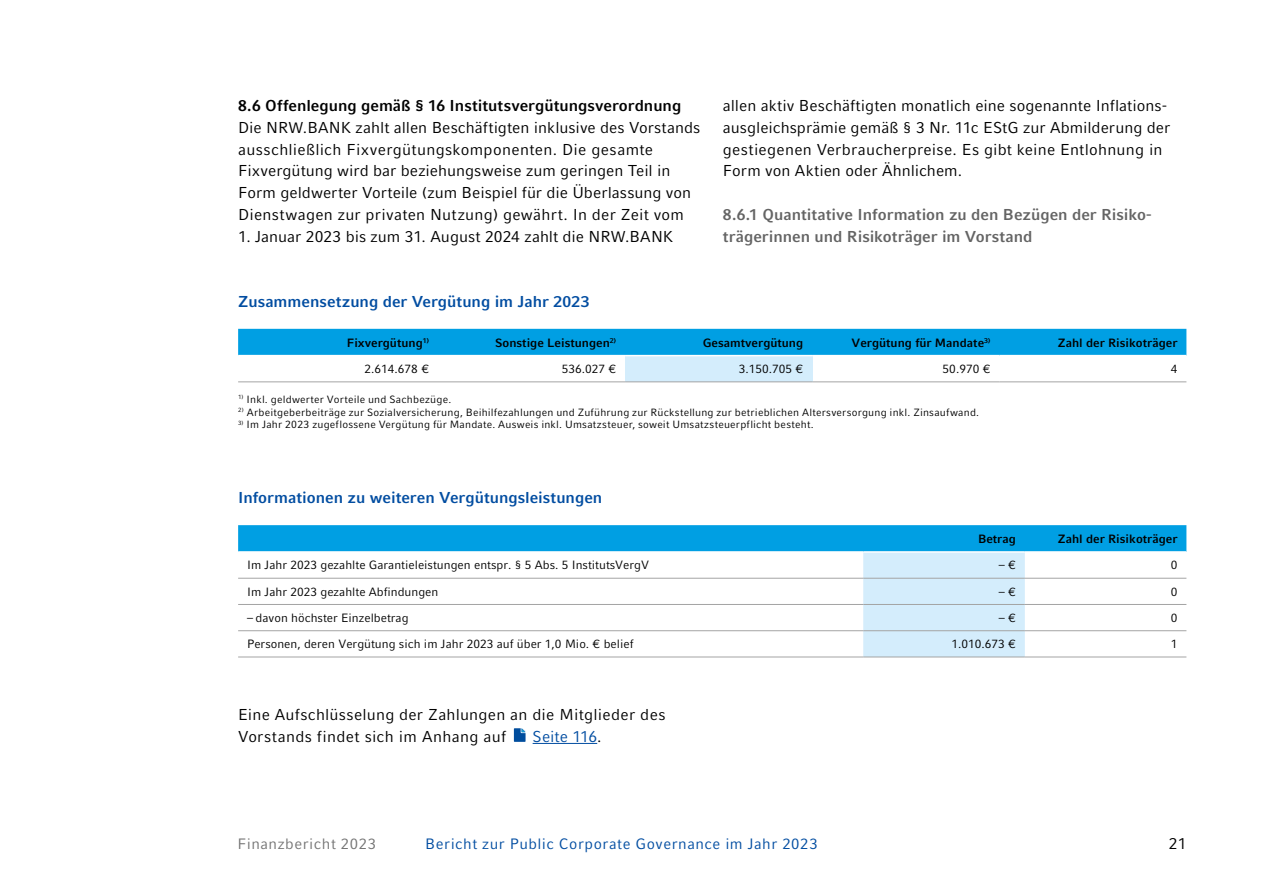
<style>
.page{position:relative;width:1263px;height:893px;background:#fff}
.page>*{position:absolute;margin:0;border:0;box-sizing:border-box;transform-origin:0 0}
.t1{font:15.75px/21.8px "Compatil Fact LT Pro";letter-spacing:.005em;color:#000}
.t2{font:700 15.75px/21.8px "Compatil Fact LT Pro";color:#646464}
.t3{font:700 15.75px "Compatil Fact LT Pro";color:#024da1}
.t4{font:700 15.75px "Compatil Fact LT Pro";color:#000}
.t5{font:15.75px "Compatil Fact LT Pro";color:#024da1}
.t6{font:15px "Compatil Fact LT Pro";letter-spacing:.035em;color:#024da1}
.t7{font:15px "Compatil Fact LT Pro";letter-spacing:.035em;color:#747474}
.t8{font:12px "Compatil Fact LT Pro";color:#000}
.t9{font:700 12px "Compatil Fact LT Pro";color:#000}
.t10{font:10.5px "Compatil Fact LT Pro";letter-spacing:.02em;color:#000}
.s1{color:#000}
</style>
<div class="page">
<div style="left:238px;top:329px;width:948px;height:26px;background:#009fe3"></div>
<div style="left:625px;top:356px;width:187px;height:26px;background:#d4edfc"></div>
<hr style="left:238px;top:382px;width:200px;height:1px;background:#a4a4a4">
<hr style="left:438px;top:382px;width:187px;height:1px;background:#a4a4a4">
<hr style="left:625px;top:382px;width:187px;height:1px;background:#a4a4a4">
<hr style="left:812px;top:382px;width:187px;height:1px;background:#a4a4a4">
<hr style="left:999px;top:382px;width:187px;height:1px;background:#a4a4a4">
<hr style="left:533px;top:743px;width:64px;height:1px;background:#024da1">
<svg style="left:514px;top:728px;width:11px;height:14px"></svg>
<svg style="left:238px;top:525px;width:948px;height:132px"></svg>
<hr style="left:238px;top:578px;width:625px;height:1px;background:#a4a4a4">
<hr style="left:863px;top:578px;width:162px;height:1px;background:#a4a4a4">
<hr style="left:1025px;top:578px;width:161px;height:1px;background:#a4a4a4">
<hr style="left:238px;top:604px;width:625px;height:1px;background:#a4a4a4">
<hr style="left:863px;top:604px;width:162px;height:1px;background:#a4a4a4">
<hr style="left:1025px;top:604px;width:161px;height:1px;background:#a4a4a4">
<hr style="left:238px;top:630px;width:625px;height:1px;background:#a4a4a4">
<hr style="left:863px;top:630px;width:162px;height:1px;background:#a4a4a4">
<hr style="left:1025px;top:630px;width:161px;height:1px;background:#a4a4a4">
<hr style="left:238px;top:551px;width:625px;height:2px;background:#fff">
<hr style="left:863px;top:551px;width:162px;height:2px;background:#fff">
<hr style="left:1025px;top:551px;width:161px;height:2px;background:#fff">
<hr style="left:238px;top:657px;width:625px;height:1px;background:#a4a4a4">
<hr style="left:863px;top:657px;width:162px;height:1px;background:#a4a4a4">
<hr style="left:1025px;top:657px;width:161px;height:1px;background:#a4a4a4">
<p class="t4" style="left:238px;top:96px;width:445px">8.6 Offenlegung gemäß § 16 Institutsvergütungsverordnung</p>
<p class="t1" style="left:238px;top:117px;width:464px">Die NRW.BANK zahlt allen Beschäftigten inklusive des Vorstands ausschließlich Fixvergütungskomponenten. Die gesamte Fixvergütung wird bar beziehungsweise zum geringen Teil in Form geldwerter Vorteile (zum Beispiel für die Überlassung von Dienstwagen zur privaten Nutzung) gewährt. In der Zeit vom</p>
<p class="t1" style="left:238px;top:225px;width:437px">1. Januar 2023 bis zum 31. August 2024 zahlt die NRW.BANK</p>
<p class="t1" style="left:723px;top:95px;width:449px">allen aktiv Beschäftigten monatlich eine sogenannte Inflations&shy;ausgleichsprämie gemäß § 3 Nr. 11c EStG zur Abmilderung der gestiegenen Verbraucherpreise. Es gibt keine Entlohnung in Form von Aktien oder Ähnlichem.</p>
<p class="t2" style="left:723px;top:204px;width:429px">8.6.1 Quantitative Information zu den Bezügen der Risiko&shy;trägerinnen und Risikoträger im Vorstand</p>
<p class="t3" style="left:238px;top:292px;width:353px">Zusammensetzung der Vergütung im Jahr 2023</p>
<p class="t9" style="left:347px;top:335px;width:84px">Fixvergütung<sup>1)</sup></p>
<p class="t9" style="left:495px;top:335px;width:123px">Sonstige Leistungen<sup>2)</sup></p>
<p class="t9" style="left:703px;top:335px;width:102px">Gesamtvergütung</p>
<p class="t9" style="left:851px;top:335px;width:140px">Vergütung für Mandate<sup>3)</sup></p>
<p class="t9" style="left:1058px;top:335px;width:121px">Zahl der Risikoträger</p>
<p class="t8" style="left:365px;top:362px;width:66px">2.614.678 €</p>
<p class="t8" style="left:562px;top:362px;width:56px">536.027 €</p>
<p class="t8" style="left:739px;top:362px;width:66px">3.150.705 €</p>
<p class="t8" style="left:943px;top:362px;width:49px">50.970 €</p>
<p class="t8" style="left:1171px;top:362px;width:8px">4</p>
<p class="t10" style="left:238px;top:393px;width:215px"><sup>1)</sup> Inkl. geldwerter Vorteile und Sachbezüge.</p>
<p class="t10" style="left:238px;top:406px;width:742px"><sup>2)</sup> Arbeitgeberbeiträge zur Sozialversicherung, Beihilfezahlungen und Zuführung zur Rückstellung zur betrieblichen Altersversorgung inkl. Zinsaufwand.</p>
<p class="t10" style="left:238px;top:419px;width:577px"><sup>3)</sup> Im Jahr 2023 zugeflossene Vergütung für Mandate. Ausweis inkl. Umsatzsteuer, soweit Umsatzsteuerpflicht besteht.</p>
<p class="t3" style="left:238px;top:488px;width:366px">Informationen zu weiteren Vergütungsleistungen</p>
<p class="t9" style="left:978px;top:532px;width:39px">Betrag</p>
<p class="t9" style="left:1058px;top:532px;width:121px">Zahl der Risikoträger</p>
<p class="t8" style="left:247px;top:558px;width:403px">Im Jahr 2023 gezahlte Garantieleistungen entspr. § 5 Abs. 5 InstitutsVergV</p>
<p class="t8" style="left:999px;top:558px;width:19px">– €</p>
<p class="t8" style="left:1171px;top:558px;width:8px">0</p>
<p class="t8" style="left:247px;top:584px;width:193px">Im Jahr 2023 gezahlte Abfindungen</p>
<p class="t8" style="left:999px;top:584px;width:19px">– €</p>
<p class="t8" style="left:1171px;top:584px;width:8px">0</p>
<p class="t8" style="left:247px;top:611px;width:163px">– davon höchster Einzelbetrag</p>
<p class="t8" style="left:999px;top:611px;width:19px">– €</p>
<p class="t8" style="left:1171px;top:611px;width:8px">0</p>
<p class="t8" style="left:247px;top:637px;width:388px">Personen, deren Vergütung sich im Jahr 2023 auf über 1,0 Mio. € belief</p>
<p class="t8" style="left:951px;top:637px;width:66px">1.010.673 €</p>
<p class="t8" style="left:1171px;top:637px;width:8px">1</p>
<p class="t1" style="left:238px;top:704px;width:429px">Eine Aufschlüsselung der Zahlungen an die Mitglieder des<br>Vorstands findet sich im Anhang auf</p>
<p class="t5" style="left:533px;top:727px;width:70px">Seite 116<span class="s1">.</span></p>
<p class="t7" style="left:238px;top:835px;width:140px">Finanzbericht 2023</p>
<p class="t6" style="left:425px;top:835px;width:394px">Bericht zur Public Corporate Governance im Jahr 2023</p>
<p class="t1" style="left:1169px;top:832px;width:19px">21</p>
</div>
